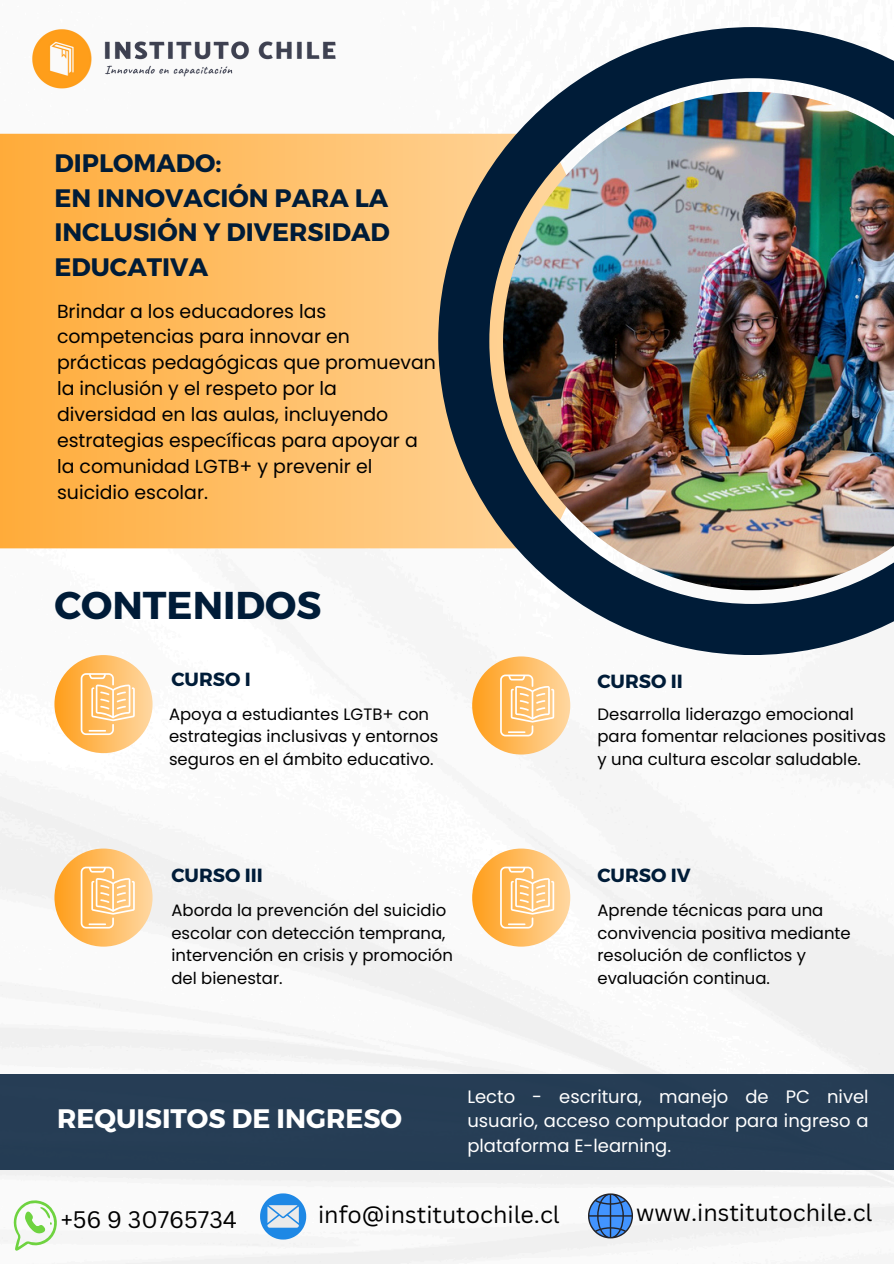
<style>
.page{position:relative;width:894px;height:1264px;background:#fff}
.page>*{position:absolute;margin:0;border:0;box-sizing:border-box;transform-origin:0 0}
.t1{font:700 38.7px "Montserrat";color:#001c38}
.t2{font:700 26.7px "Montserrat";color:#fff}
.t3{font:700 25.2px/34.8px "Montserrat";color:#001c38}
.t4{font:23.25px "Canva Sans";color:#000}
.t5{font:700 19.05px "Montserrat";color:#001c38}
.t6{font:18.9px/25.8px "Poppins";color:#000}
.t7{font:18px/24.8px "Poppins";color:#fff;text-align:justify}
.t8{font:16.5px/22.5px "Poppins";color:#000}
</style>
<div class="page">
<img style="left:0;top:133px;width:893px;height:1130px">
<svg style="left:0;top:134px;width:438px;height:414px;background:#ffbb5f"></svg>
<img style="left:438px;top:27px;width:455px;height:628px">
<svg style="left:54px;top:655px;width:98px;height:98px;background:#feb95a"></svg>
<svg style="left:54px;top:848px;width:98px;height:98px;background:#feb95b"></svg>
<svg style="left:472px;top:656px;width:98px;height:98px;background:#feb859"></svg>
<svg style="left:472px;top:848px;width:98px;height:98px;background:#feb959"></svg>
<div style="left:0;top:1074px;width:893px;height:95px;background:#263d55"></div>
<img style="left:32px;top:29px;width:304px;height:60px">
<svg style="left:81px;top:673px;width:54px;height:62px;background:#fc8"></svg>
<svg style="left:81px;top:866px;width:54px;height:62px;background:#ffcc87"></svg>
<svg style="left:500px;top:674px;width:54px;height:62px;background:#ffcd8a"></svg>
<svg style="left:500px;top:866px;width:54px;height:62px;background:#ffcd89"></svg>
<svg style="left:12px;top:1199px;width:45px;height:51px"></svg>
<svg style="left:588px;top:1193px;width:45px;height:45px"></svg>
<svg style="left:260px;top:1193px;width:46px;height:46px"></svg>
<p class="t3" style="left:54px;top:144px;width:337px">DIPLOMADO:<br>EN INNOVACIÓN PARA LA<br>INCLUSIÓN Y DIVERSIDAD<br>EDUCATIVA</p>
<h4 class="t6" style="left:57px;top:298px;width:380px">Brindar a los educadores las competencias para innovar en prácticas pedagógicas que promuevan la inclusión y el respeto por la diversidad en las aulas, incluyendo estrategias específicas para apoyar a la comunidad LGTB+ y prevenir el suicidio escolar.</h4>
<p class="t1" style="left:54px;top:580px;width:268px">CONTENIDOS</p>
<h2 class="t5" style="left:171px;top:667px;width:81px">CURSO I</h2>
<h1 class="t5" style="left:597px;top:668px;width:87px">CURSO II</h1>
<p class="t8" style="left:169px;top:702px;width:271px">Apoya a estudiantes LGTB+ con estrategias inclusivas y entornos seguros en el ámbito educativo.</p>
<h4 class="t8" style="left:597px;top:702px;width:290px">Desarrolla liderazgo emocional para fomentar relaciones positivas y una cultura escolar saludable.</h4>
<h5 class="t5" style="left:171px;top:863px;width:93px">CURSO III</h5>
<p class="t5" style="left:597px;top:863px;width:95px">CURSO IV</p>
<p class="t8" style="left:171px;top:899px;width:283px">Aborda la prevención del suicidio escolar con detección temprana, intervención en crisis y promoción del bienestar.</p>
<p class="t8" style="left:597px;top:899px;width:255px">Aprende técnicas para una convivencia positiva mediante resolución de conflictos y evaluación continua.</p>
<h4 class="t2" style="left:57px;top:1101px;width:346px">REQUISITOS DE INGRESO</h4>
<p class="t7" style="left:467px;top:1083px;width:402px">Lecto - escritura, manejo de PC nivel usuario, acceso computador para ingreso a plataforma E-learning.</p>
<h4 class="t4" style="left:61px;top:1202px;width:178px">+56 9 30765734</h4>
<h2 class="t4" style="left:318px;top:1198px;width:243px">info@institutochile.cl</h2>
<p class="t4" style="left:636px;top:1195px;width:237px">www.institutochile.cl</p>
</div>
